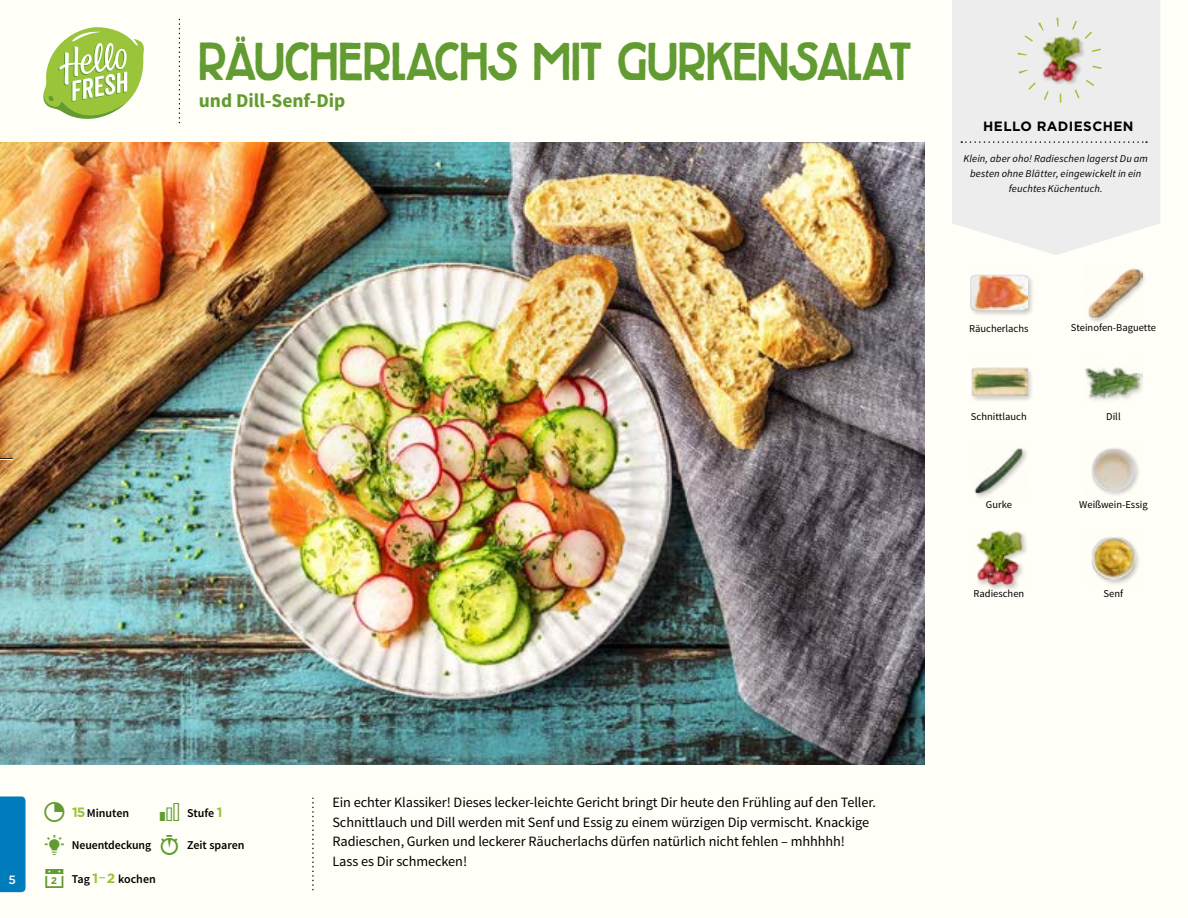
<style>
.page{position:relative;width:1188px;height:918px;background:#fffef7}
.page>*{position:absolute;margin:0;border:0;box-sizing:border-box;transform-origin:0 0}
.t1{font:52.5px "Chancellor";color:#619b31;scale:.85 1}
.t2{font:700 19.5px "Source Sans Pro";color:#619b31}
.t3{font:14.25px/19.5px "Source Sans Pro";letter-spacing:-.005em;color:#000}
.t4{font:700 13.5px "Gotham";letter-spacing:.03em;color:#000}
.t5{font:600 12px "Source Sans Pro";letter-spacing:-.01em;color:#000}
.t6{font:500 12px "Gotham";color:#fffef7}
.t7{font:italic 10.5px/14.7px "Source Sans Pro";letter-spacing:.015em;color:#000;text-align:center}
.t8{font:10.5px "Source Sans Pro";color:#000}
.s1{font-family:"Gotham";font-weight:700;font-size:13.5px;color:#9ac43a}
.s2{font-family:"Gotham";font-weight:400;font-size:14.25px;color:#9ac43a}
</style>
<div class="page">
<svg style="left:43px;top:27px;width:101px;height:92px"></svg>
<div style="left:0;top:796px;width:26px;height:96px;background:#007bbb"></div>
<img style="left:1091px;top:537px;width:48px;height:47px">
<div style="left:975px;top:530px;width:53px;height:62px;background:#000;opacity:.2"></div>
<img style="left:975px;top:530px;width:53px;height:57px">
<img style="left:1091px;top:448px;width:48px;height:47px">
<img style="left:974px;top:448px;width:53px;height:50px">
<img style="left:1085px;top:367px;width:57px;height:34px">
<div style="left:971px;top:367px;width:63px;height:35px;background:#000;opacity:.2"></div>
<img style="left:971px;top:367px;width:57px;height:35px">
<div style="left:1087px;top:268px;width:60px;height:57px;background:#000;opacity:.2"></div>
<img style="left:1087px;top:268px;width:55px;height:53px">
<div style="left:969px;top:274px;width:65px;height:44px;background:#000;opacity:.2"></div>
<img style="left:970px;top:274px;width:58px;height:44px">
<div style="left:952px;top:0;width:208px;height:255px;background:#ededed"></div>
<svg style="left:961px;top:141px;width:186px;height:2px"></svg>
<div style="left:1043px;top:37px;width:42px;height:48px;background:#000;opacity:.2"></div>
<img style="left:1038px;top:35px;width:46px;height:47px">
<div style="left:1017px;top:18px;width:85px;height:85px;border:9px dashed #9ac43a;border-radius:50%"></div>
<img style="left:0;top:142px;width:925px;height:623px">
<svg style="left:0;top:458px;width:13px;height:2px"></svg>
<h1 class="t1" style="left:199px;top:33px;width:840px">RÄUCHERLACHS MIT GURKENSALAT</h1>
<h2 class="t2" style="left:199px;top:88px;width:148px">und Dill-Senf-Dip</h2>
<p class="t4" style="left:983px;top:117px;width:152px">HELLO RADIESCHEN</p>
<p class="t7" style="left:963px;top:152px;width:186px">Klein, aber oho! Radieschen lagerst Du am besten ohne Blätter, eingewickelt in ein feuchtes Küchentuch.</p>
<p class="t8" style="left:969px;top:322px;width:61px">Räucherlachs</p>
<p class="t8" style="left:1071px;top:321px;width:87px">Steinofen-Baguette</p>
<p class="t8" style="left:971px;top:410px;width:57px">Schnittlauch</p>
<p class="t8" style="left:1106px;top:410px;width:16px">Dill</p>
<p class="t8" style="left:986px;top:498px;width:28px">Gurke</p>
<p class="t8" style="left:1079px;top:498px;width:70px">Weißwein-Essig</p>
<p class="t8" style="left:973px;top:587px;width:52px">Radieschen</p>
<p class="t8" style="left:1104px;top:587px;width:21px">Senf</p>
<p class="t6" style="left:9px;top:872px;width:9px">5</p>
<p class="t5" style="left:72px;top:805px;width:58px"><span class="s1">15</span> Minuten</p>
<p class="t5" style="left:72px;top:838px;width:81px">Neuentdeckung</p>
<p class="t5" style="left:187px;top:838px;width:59px">Zeit sparen</p>
<p class="t5" style="left:187px;top:805px;width:37px">Stufe <span class="s1">1</span></p>
<p class="t5" style="left:72px;top:871px;width:86px">Tag <span class="s1">1</span> <span class="s2">–</span><span class="s1">2</span> kochen</p>
<p class="t3" style="left:332px;top:793px;width:545px">Ein echter Klassiker! Dieses lecker-leichte Gericht bringt Dir heute den Frühling auf den Teller.<br>Schnittlauch und Dill werden mit Senf und Essig zu einem würzigen Dip vermischt. Knackige Radieschen, Gurken und leckerer Räucherlachs dürfen natürlich nicht fehlen – mhhhhh!<br>Lass es Dir schmecken!</p>
</div>
